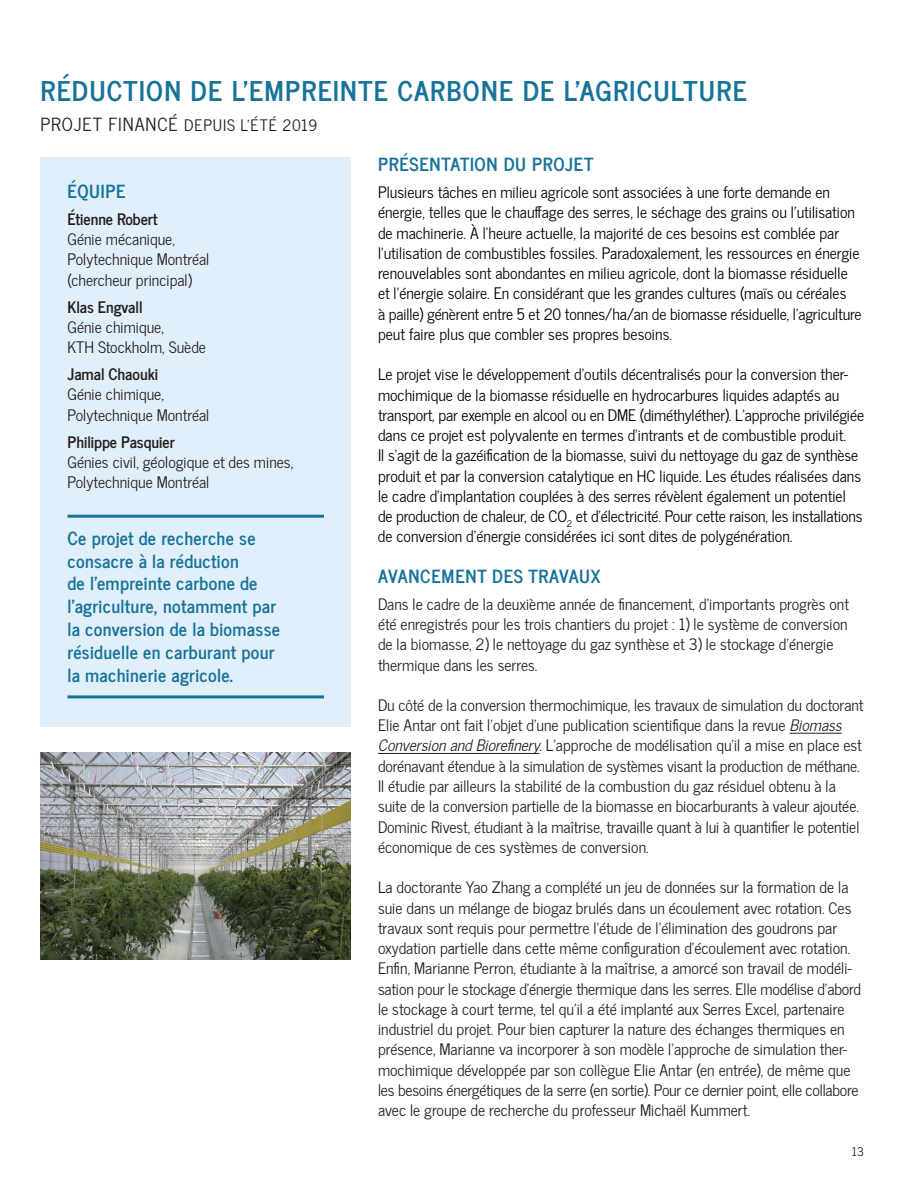
<style>
.page{position:relative;width:918px;height:1188px;background:#fff}
.page>*{position:absolute;margin:0;border:0;box-sizing:border-box;transform-origin:0 0}
.t1{font:700 27px "News Cycle";letter-spacing:.05em;color:#177399}
.t2{font:700 18px/23px "News Cycle";letter-spacing:.02em;color:#177399}
.t3{font:700 18px "News Cycle";letter-spacing:.04em;color:#177399}
.t4{font:15.75px/20.2px "News Cycle";color:#231f20}
.t5{font:15.75px/20.2px "News Cycle";color:#000}
.t6{font:700 15.75px "News Cycle";color:#231f20}
.t7{font:15.75px "News Cycle";letter-spacing:.05em;color:#231f20}
.t8{font:12px "News Cycle";color:#231f20}
.s1{font-size:18px}
.s2{font-style:italic}
</style>
<div class="page">
<hr style="left:790px;top:733px;width:52px;height:1px;background:#231f20">
<hr style="left:378px;top:753px;width:161px;height:1px;background:#231f20">
<div style="left:40px;top:158px;width:311px;height:569px;background:#e0eff9"></div>
<hr style="left:68px;top:515px;width:256px;height:3px;background:#177399">
<hr style="left:68px;top:695px;width:256px;height:3px;background:#177399">
<img style="left:40px;top:753px;width:311px;height:206px">
<h1 class="t1" style="left:40px;top:67px;width:708px">RÉDUCTION DE L’EMPREINTE CARBONE DE L’AGRICULTURE</h1>
<p class="t7" style="left:40px;top:112px;width:278px"><span class="s1">PROJET FINANCÉ</span> DEPUIS L'ÉTÉ 2019</p>
<p class="t3" style="left:378px;top:148px;width:217px">PRÉSENTATION DU PROJET</p>
<p class="t5" style="left:378px;top:181px;width:485px">Plusieurs tâches en milieu agricole sont associées à une forte demande en énergie, telles que le chauffage des serres, le séchage des grains ou l’utilisation de machinerie. À l’heure actuelle, la majorité de ces besoins est comblée par l’utilisation de combustibles fossiles. Paradoxalement, les ressources en énergie renouvelables sont abondantes en milieu agricole, dont la biomasse résiduelle et l’énergie solaire. En considérant que les grandes cultures (maïs ou céréales<br>à paille) génèrent entre 5 et 20 tonnes/ha/an de biomasse résiduelle, l’agriculture peut faire plus que combler ses propres besoins.</p>
<p class="t5" style="left:378px;top:364px;width:488px">Le projet vise le développement d’outils décentralisés pour la conversion ther&shy;mochimique de la biomasse résiduelle en hydrocarbures liquides adaptés au transport, par exemple en alcool ou en DME (diméthyléther). L’approche privilégiée dans ce projet est polyvalente en termes d’intrants et de combustible produit.<br>Il s’agit de la gazéification de la biomasse, suivi du nettoyage du gaz de synthèse produit et par la conversion catalytique en HC liquide. Les études réalisées dans le cadre d’implantation couplées à des serres révèlent également un potentiel de production de chaleur, de CO<sub>2</sub> et d’électricité. Pour cette raison, les installations de conversion d’énergie considérées ici sont dites de polygénération.</p>
<p class="t3" style="left:378px;top:560px;width:224px">AVANCEMENT DES TRAVAUX</p>
<p class="t4" style="left:378px;top:593px;width:473px">Dans le cadre de la deuxième année de financement, d’importants progrès ont été enregistrés pour les trois chantiers du projet : 1) le système de conversion de la biomasse, 2) le nettoyage du gaz synthèse et 3) le stockage d’énergie thermique dans les serres.</p>
<p class="t4" style="left:378px;top:694px;width:487px">Du côté de la conversion thermochimique, les travaux de simulation du doctorant Elie Antar ont fait l’objet d’une publication scientifique dans la revue <span class="s2">Biomass ConversionandBiorefinery.</span>L’approche de modélisation qu’il a mise en place est dorénavant étendue à la simulation de systèmes visant la production de méthane.<br>Il étudie par ailleurs la stabilité de la combustion du gaz résiduel obtenu à la suite de la conversion partielle de la biomasse en biocarburants à valeur ajoutée.<br>Dominic Rivest, étudiant à la maîtrise, travaille quant à lui à quantifier le potentiel économique de ces systèmes de conversion.</p>
<p class="t4" style="left:378px;top:877px;width:485px">La doctorante Yao Zhang a complété un jeu de données sur la formation de la suie dans un mélange de biogaz brulés dans un écoulement avec rotation. Ces travaux sont requis pour permettre l’étude de l’élimination des goudrons par oxydation partielle dans cette même configuration d’écoulement avec rotation.<br>Enfin, Marianne Perron, étudiante à la maîtrise, a amorcé son travail de modéli&shy;sation pour le stockage d’énergie thermique dans les serres. Elle modélise d’abord le stockage à court terme, tel qu’il a été implanté aux Serres Excel, partenaire industriel du projet. Pour bien capturer la nature des échanges thermiques en présence, Marianne va incorporer à son modèle l’approche de simulation ther&shy;mochimique développée par son collègue Elie Antar (en entrée), de même que les besoins énergétiques de la serre (en sortie). Pour ce dernier point, elle collabore avec le groupe de recherche du professeur Michaël Kummert.</p>
<p class="t2" style="left:68px;top:178px;width:60px">ÉQUIPE</p>
<p class="t6" style="left:68px;top:205px;width:92px">Étienne Robert</p>
<p class="t4" style="left:68px;top:228px;width:144px">Génie mécanique,<br>Polytechnique Montréal (chercheur principal)</p>
<p class="t6" style="left:68px;top:293px;width:76px">Klas Engvall</p>
<p class="t4" style="left:68px;top:316px;width:140px">Génie chimique,<br>KTH Stockholm, Suède</p>
<p class="t6" style="left:68px;top:360px;width:92px">Jamal Chaouki</p>
<p class="t4" style="left:68px;top:384px;width:144px">Génie chimique,<br>Polytechnique Montréal</p>
<p class="t6" style="left:68px;top:428px;width:109px">Philippe Pasquier</p>
<p class="t4" style="left:68px;top:451px;width:227px">Génies civil, géologique et des mines,<br>Polytechnique Montréal</p>
<p class="t2" style="left:68px;top:525px;width:214px">Ce projet de recherche se consacre à la réduction<br>de l’empreinte carbone de l’agriculture, notamment par la conversion de la biomasse résiduelle en carburant pour la machinerie agricole.</p>
<p class="t8" style="left:852px;top:1142px;width:14px">13</p>
</div>
